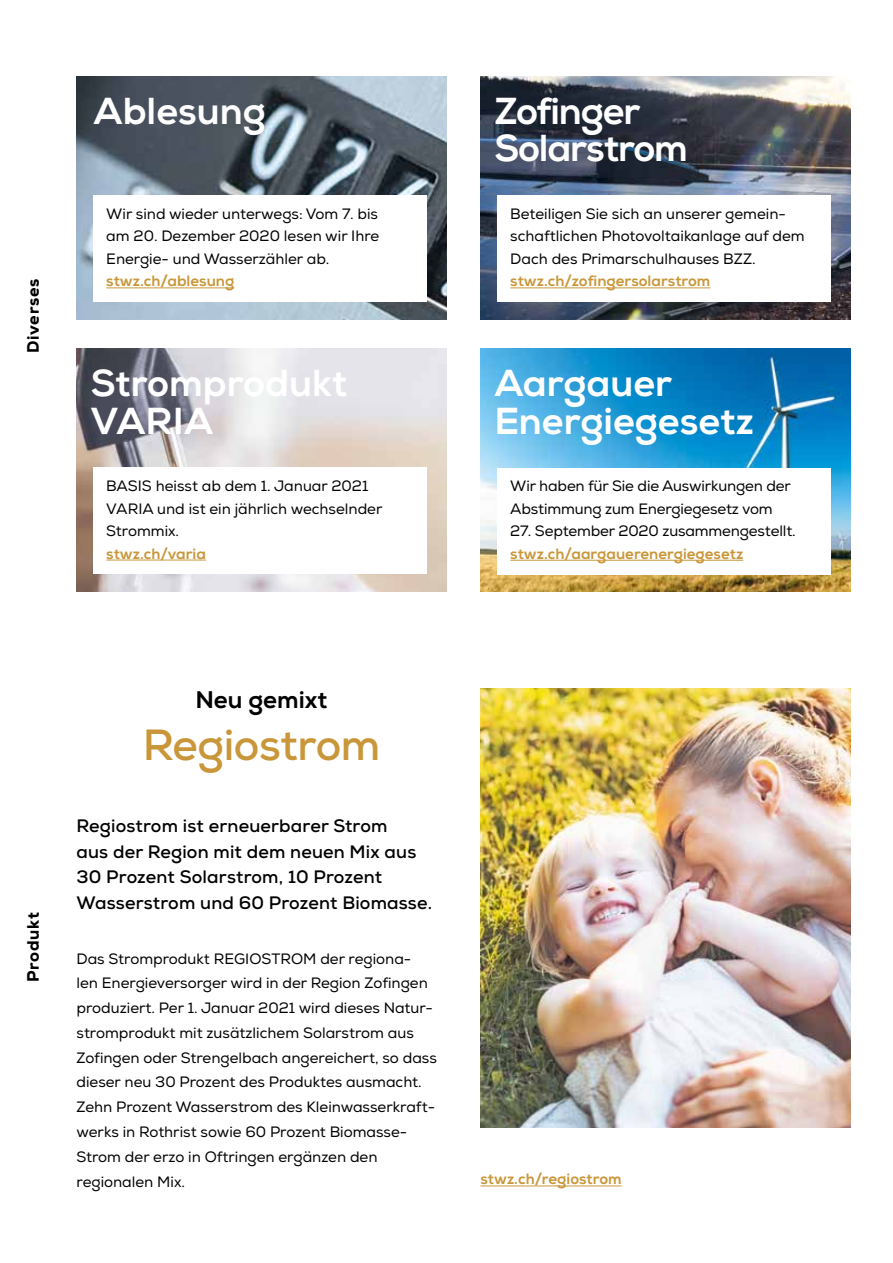
<style>
.page{position:relative;width:893px;height:1263px;background:#fff}
.page>*{position:absolute;margin:0;border:0;box-sizing:border-box;transform-origin:0 0}
.t1{font:700 43.5px "Nexa";letter-spacing:-.01em;color:#c9973a}
.t2{font:800 37.5px/37.5px "Nexa";color:#fff}
.t3{font:800 37.5px/37.5px "Nexa";letter-spacing:-.03em;color:#fff}
.t4{font:800 24px "Nexa";color:#000}
.t5{font:700 18px/25.5px "Nexa";letter-spacing:.01em;color:#000}
.t6{font:800 16.5px "Nexa";letter-spacing:.05em;color:#000}
.t7{font:15px/24.9px "Nexa";color:#000}
.t8{font:800 15px "Nexa";color:#c9973a}
</style>
<div class="page">
<img style="left:77px;top:349px;width:369px;height:243px">
<img style="left:480px;top:349px;width:370px;height:243px">
<div style="left:497px;top:468px;width:334px;height:106px;background:#fff"></div>
<hr style="left:510px;top:560px;width:233px;height:1px;background:#c9973a">
<div style="left:94px;top:468px;width:333px;height:106px;background:#fff"></div>
<hr style="left:106px;top:560px;width:100px;height:1px;background:#c9973a">
<hr style="left:480px;top:1185px;width:142px;height:1px;background:#c9973a">
<img style="left:480px;top:688px;width:370px;height:439px">
<img style="left:480px;top:77px;width:370px;height:243px">
<div style="left:497px;top:196px;width:334px;height:106px;background:#fff"></div>
<hr style="left:510px;top:287px;width:200px;height:1px;background:#c9973a">
<img style="left:77px;top:77px;width:369px;height:243px">
<div style="left:94px;top:196px;width:333px;height:106px;background:#fff"></div>
<hr style="left:106px;top:287px;width:128px;height:1px;background:#c9973a">
<p class="t6" style="left:23px;top:353px;width:76px;rotate:-90deg">Diverses</p>
<h2 class="t2" style="left:94px;top:93px;width:174px">Ablesung</h2>
<p class="t7" style="left:106px;top:203px;width:275px;line-height:22.5px;text-align:justify">Wir sind wieder unterwegs: Vom 7. bis am 20. Dezember 2020 lesen wir Ihre Energie- und Wasserzähler ab.</p>
<p class="t8" style="left:106px;top:272px;width:130px">stwz.ch/ablesung</p>
<h2 class="t2" style="left:91px;top:365px;width:258px">Stromprodukt<br>VARIA</h2>
<p class="t7" style="left:106px;top:475px;width:278px;line-height:22.5px">BASIS heisst ab dem 1. Januar 2021<br>VARIA und ist ein jährlich wechselnder<br>Strommix.</p>
<p class="t8" style="left:106px;top:544px;width:101px">stwz.ch/varia</p>
<h2 class="t3" style="left:494px;top:93px;width:195px">Zofinger<br>Solarstrom</h2>
<p class="t7" style="left:510px;top:203px;width:296px;line-height:22.5px">Beteiligen Sie sich an unserer gemein&shy;schaftlichen Photovoltaikanlage auf dem<br>Dach des Primarschulhauses BZZ.</p>
<p class="t8" style="left:510px;top:272px;width:202px">stwz.ch/zofingersolarstrom</p>
<h2 class="t2" style="left:494px;top:365px;width:261px">Aargauer<br>Energiegesetz</h2>
<p class="t7" style="left:510px;top:475px;width:282px;line-height:22.5px">Wir haben für Sie die Auswirkungen der<br>Abstimmung zum Energiegesetz vom</p>
<p class="t7" style="left:510px;top:519px;width:287px">27. September 2020 zusammengestellt.</p>
<p class="t8" style="left:510px;top:544px;width:234px">stwz.ch/aargauerenergiegesetz</p>
<p class="t6" style="left:23px;top:982px;width:72px;rotate:-90deg">Produkt</p>
<h3 class="t4" style="left:196px;top:685px;width:133px">Neu gemixt</h3>
<h1 class="t1" style="left:143px;top:717px;width:239px">Regiostrom</h1>
<p class="t5" style="left:77px;top:813px;width:357px">Regiostrom ist erneuerbarer Strom<br>aus der Region mit dem neuen Mix aus 30 Prozent Solarstrom, 10 Prozent Wasserstrom und 60 Prozent Biomasse.</p>
<p class="t7" style="left:77px;top:946px;width:362px">Das Stromprodukt REGIOSTROM der regiona-<br>len Energieversorger wird in der Region Zofingen produziert. Per 1. Januar 2021 wird dieses Natur&shy;stromprodukt mit zusätzlichem Solarstrom aus Zofingen oder Strengelbach angereichert, so dass dieser neu 30 Prozent des Produktes ausmacht.<br>Zehn Prozent Wasserstrom des Kleinwasserkraft&shy;werks in Rothrist sowie 60 Prozent Biomasse-Strom der erzo in Oftringen ergänzen den regionalen Mix.</p>
<p class="t8" style="left:480px;top:1170px;width:143px">stwz.ch/regiostrom</p>
</div>
